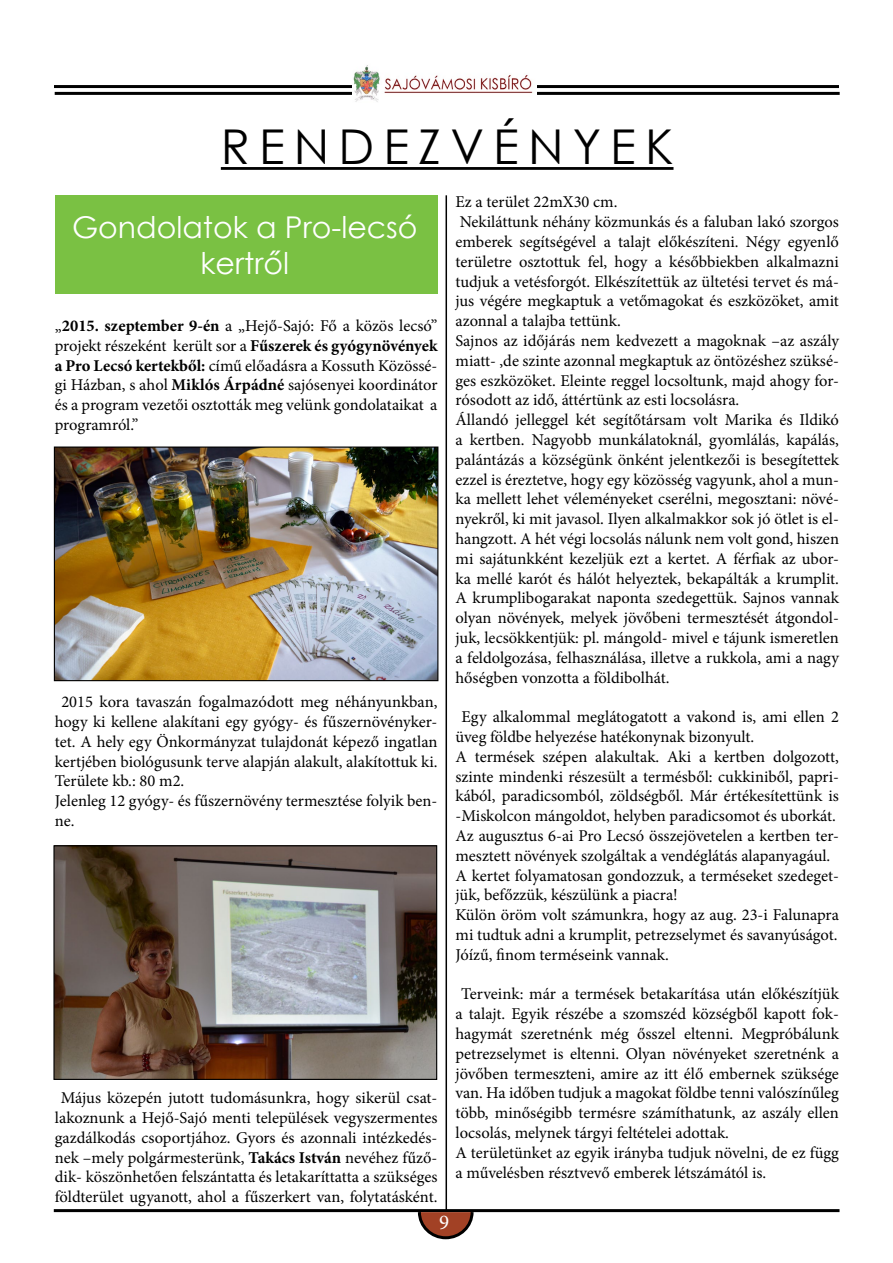
<style>
.page{position:relative;width:893px;height:1263px;background:#fff}
.page>*{position:absolute;margin:0;border:0;box-sizing:border-box;transform-origin:0 0}
.t1{font:48px "Century Gothic";letter-spacing:.19em;color:#000}
.t2{font:30px/36px "Century Gothic";color:#fff;text-align:center}
.t3{font:21px "Minion Pro";color:#fff}
.t4{font:16.5px/19.8px "Minion Pro";color:#000}
.s1{font-weight:700}
</style>
<div class="page">
<hr style="left:54px;top:1209px;width:785px;height:3px;background:#000">
<hr style="left:54px;top:85px;width:785px;height:3px;background:#000">
<svg style="left:416px;top:1209px;width:59px;height:31px"></svg>
<hr style="left:55px;top:92px;width:785px;height:3px;background:#000">
<img style="left:353px;top:65px;width:183px;height:37px">
<hr style="left:221px;top:167px;width:452px;height:3px;background:#000">
<div style="left:55px;top:195px;width:382px;height:98px;background:#7ac143"></div>
<img style="left:55px;top:847px;width:380px;height:231px">
<div style="left:53px;top:845px;width:384px;height:235px;border:1px solid #000"></div>
<img style="left:56px;top:448px;width:380px;height:231px">
<div style="left:54px;top:446px;width:384px;height:235px;border:1px solid #000"></div>
<hr style="left:446px;top:195px;width:1px;height:1015px;background:#000">
<h1 class="t1" style="left:221px;top:113px;width:454px">RENDEZVÉNYEK</h1>
<h2 class="t2" style="left:72px;top:209px;width:347px">Gondolatok a Pro-lecsó kertről</h2>
<p class="t4" style="left:55px;top:316px;width:384px;text-align:justify">„<span class="s1">2015. szeptember 9-én</span> a „Hejő-Sajó: Fő a közös lecsó” projekt részeként került sor a <span class="s1">Fűszerek és gyógynövények a Pro Lecsó kertekből:</span> című előadásra a Kossuth Közössé&shy;gi Házban, s ahol <span class="s1">Miklós Árpádné</span> sajósenyei koordinátor és a program vezetői osztották meg velünk gondolataikat a programról.”</p>
<p class="t4" style="left:55px;top:692px;width:384px;text-indent:7px">2015 kora tavaszán fogalmazódott meg néhányunkban, hogy ki kellene alakítani egy gyógy- és fűszernövényker&shy;tet. A hely egy Önkormányzat tulajdonát képező ingatlan kertjében biológusunk terve alapján alakult, alakítottuk ki.<br>Területe kb.: 80 m2.<br>Jelenleg 12 gyógy- és fűszernövény termesztése folyik ben&shy;ne.</p>
<p class="t4" style="left:55px;top:1088px;width:384px;text-align:center">Május közepén jutott tudomásunkra, hogy sikerül csat&shy;lakoznunk a Hejő-Sajó menti települések vegyszermentes gazdálkodás csoportjához. Gyors és azonnali intézkedés&shy;nek –mely polgármesterünk, <span class="s1">Takács István</span> nevéhez fűző&shy;dik- köszönhetően felszántatta és letakaríttatta a szükséges földterület ugyanott, ahol a fűszerkert van, folytatásként.</p>
<p class="t4" style="left:455px;top:192px;width:385px">Ez a terület 22mX30 cm.<br>Nekiláttunk néhány közmunkás és a faluban lakó szorgos emberek segítségével a talajt előkészíteni. Négy egyenlő területre osztottuk fel, hogy a későbbiekben alkalmazni tudjuk a vetésforgót. Elkészítettük az ültetési tervet és má&shy;jus végére megkaptuk a vetőmagokat és eszközöket, amit azonnal a talajba tettünk.<br>Sajnos az időjárás nem kedvezett a magoknak –az aszály miatt- ,de szinte azonnal megkaptuk az öntözéshez szüksé&shy;ges eszközöket. Eleinte reggel locsoltunk, majd ahogy for&shy;rósodott az idő, áttértünk az esti locsolásra.<br>Állandó jelleggel két segítőtársam volt Marika és Ildikó a kertben. Nagyobb munkálatoknál, gyomlálás, kapálás, palántázás a községünk önként jelentkezői is besegítettek ezzel is éreztetve, hogy egy közösség vagyunk, ahol a mun&shy;ka mellett lehet véleményeket cserélni, megosztani: növé&shy;nyekről, ki mit javasol. Ilyen alkalmakkor sok jó ötlet is el&shy;hangzott. A hét végi locsolás nálunk nem volt gond, hiszen mi sajátunkként kezeljük ezt a kertet. A férfiak az ubor&shy;ka mellé karót és hálót helyeztek, bekapálták a krumplit.<br>A krumplibogarakat naponta szedegettük. Sajnos vannak olyan növények, melyek jövőbeni termesztését átgondol&shy;juk, lecsökkentjük: pl. mángold- mivel e tájunk ismeretlen a feldolgozása, felhasználása, illetve a rukkola, ami a nagy hőségben vonzotta a földibolhát.</p>
<p class="t4" style="left:455px;top:707px;width:385px;text-indent:6px">Egy alkalommal meglátogatott a vakond is, ami ellen 2 üveg földbe helyezése hatékonynak bizonyult.<br>A termések szépen alakultak. Aki a kertben dolgozott, szinte mindenki részesült a termésből: cukkiniből, papri&shy;kából, paradicsomból, zöldségből. Már értékesítettünk is -Miskolcon mángoldot, helyben paradicsomot és uborkát.<br>Az augusztus 6-ai Pro Lecsó összejövetelen a kertben ter&shy;mesztett növények szolgáltak a vendéglátás alapanyagául.<br>A kertet folyamatosan gondozzuk, a terméseket szedeget&shy;jük, befőzzük, készülünk a piacra!<br>Külön öröm volt számunkra, hogy az aug. 23-i Falunapra mi tudtuk adni a krumplit, petrezselymet és savanyúságot.<br>Jóízű, finom terméseink vannak.</p>
<p class="t4" style="left:455px;top:984px;width:385px;text-indent:6px">Terveink: már a termések betakarítása után előkészítjük a talajt. Egyik részébe a szomszéd községből kapott fok&shy;hagymát szeretnénk még ősszel eltenni. Megpróbálunk petrezselymet is eltenni. Olyan növényeket szeretnénk a jövőben termeszteni, amire az itt élő embernek szüksége van. Ha időben tudjuk a magokat földbe tenni valószínűleg több, minőségibb termésre számíthatunk, az aszály ellen locsolás, melynek tárgyi feltételei adottak.<br>A területünket az egyik irányba tudjuk növelni, de ez függ a művelésben résztvevő emberek létszámától is.</p>
<p class="t3" style="left:439px;top:1208px;width:12px">9</p>
</div>
